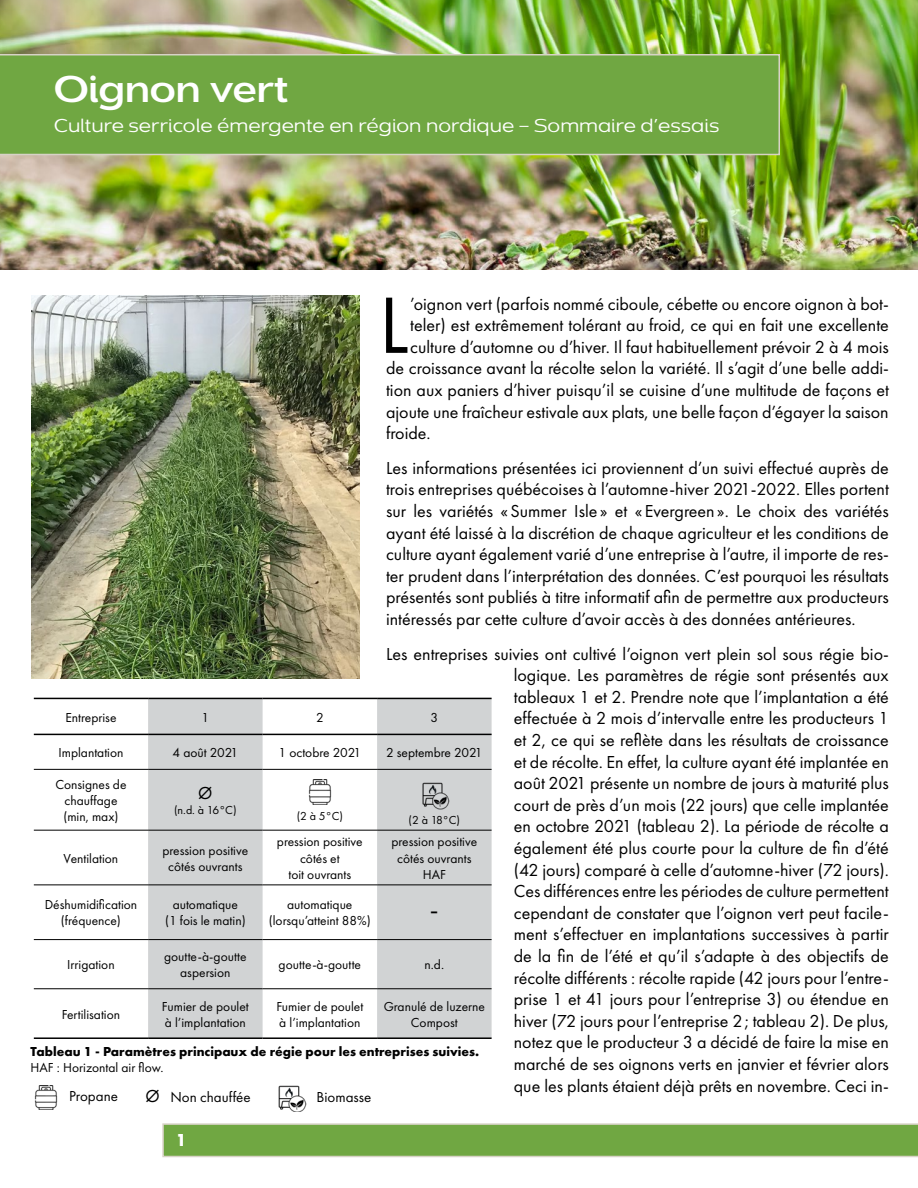
<style>
.page{position:relative;width:918px;height:1188px;background:#fff}
.page>*{position:absolute;margin:0;border:0;box-sizing:border-box;transform-origin:0 0}
.t1{font:82.8px "Futura PT";color:#000}
.t2{font:700 36px "Dienstag";color:#fff}
.t3{font:18px/21.6px "Futura PT";color:#000;text-align:justify}
.t4{font:18px "Dienstag";color:#fff}
.t5{font:700 18px "Futura PT";color:#fff}
.t6{font:15px "Futura PT";color:#000}
.t7{font:13.5px/16.2px "Futura PT";color:#000;text-align:center}
.t8{font:700 13.5px "Futura PT";color:#000}
.t9{font:12px "Futura PT";color:#000}
.s1{font-size:18px}
</style>
<div class="page">
<svg style="left:162px;top:1123px;width:756px;height:34px;background:#7aab4f"></svg>
<img style="left:0;top:0;width:918px;height:270px">
<div style="left:0;top:54px;width:780px;height:101px;background:#70a742"></div>
<img style="left:32px;top:296px;width:327px;height:382px">
<svg style="left:148px;top:699px;width:344px;height:338px;fill:#d1d3d4"></svg>
<hr style="left:34px;top:698px;width:114px;height:1px;background:#000">
<hr style="left:148px;top:698px;width:115px;height:1px;background:#000">
<hr style="left:263px;top:698px;width:114px;height:1px;background:#000">
<hr style="left:377px;top:698px;width:115px;height:1px;background:#000">
<hr style="left:34px;top:1037px;width:114px;height:2px;background:#000">
<hr style="left:148px;top:1037px;width:115px;height:2px;background:#000">
<hr style="left:263px;top:1037px;width:114px;height:2px;background:#000">
<hr style="left:377px;top:1037px;width:115px;height:2px;background:#000">
<hr style="left:34px;top:830px;width:114px;height:1px;background:#000">
<hr style="left:148px;top:830px;width:115px;height:1px;background:#000">
<hr style="left:263px;top:830px;width:114px;height:1px;background:#000">
<hr style="left:377px;top:830px;width:115px;height:1px;background:#000">
<hr style="left:34px;top:885px;width:114px;height:1px;background:#000">
<hr style="left:148px;top:885px;width:115px;height:1px;background:#000">
<hr style="left:263px;top:885px;width:114px;height:1px;background:#000">
<hr style="left:377px;top:885px;width:115px;height:1px;background:#000">
<hr style="left:34px;top:939px;width:114px;height:1px;background:#000">
<hr style="left:148px;top:939px;width:115px;height:1px;background:#000">
<hr style="left:263px;top:939px;width:114px;height:1px;background:#000">
<hr style="left:377px;top:939px;width:115px;height:1px;background:#000">
<hr style="left:34px;top:988px;width:114px;height:1px;background:#000">
<hr style="left:148px;top:988px;width:115px;height:1px;background:#000">
<hr style="left:263px;top:988px;width:114px;height:1px;background:#000">
<hr style="left:377px;top:988px;width:115px;height:1px;background:#000">
<hr style="left:34px;top:734px;width:114px;height:1px;background:#000">
<hr style="left:148px;top:734px;width:115px;height:1px;background:#000">
<hr style="left:263px;top:734px;width:114px;height:1px;background:#000">
<hr style="left:377px;top:734px;width:115px;height:1px;background:#000">
<hr style="left:34px;top:769px;width:114px;height:1px;background:#000">
<hr style="left:148px;top:769px;width:115px;height:1px;background:#000">
<hr style="left:263px;top:769px;width:114px;height:1px;background:#000">
<hr style="left:377px;top:769px;width:115px;height:1px;background:#000">
<img style="left:307px;top:780px;width:25px;height:25px">
<img style="left:419px;top:781px;width:31px;height:28px">
<img style="left:34px;top:1085px;width:24px;height:25px">
<img style="left:278px;top:1085px;width:28px;height:27px">
<h2 class="t2" style="left:54px;top:65px;width:236px">Oignon vert</h2>
<p class="t4" style="left:54px;top:114px;width:667px">Culture serricole émergente en région nordique – Sommaire d’essais</p>
<h1 class="t1" style="left:379px;top:276px;width:31px">L</h1>
<p class="t3" style="left:410px;top:293px;width:480px">’oignon vert (parfois nommé ciboule, cébette ou encore oignon à bot-</p>
<p class="t3" style="left:410px;top:314px;width:480px">teler) est extrêmement tolérant au froid, ce qui en fait une excellente</p>
<p class="t3" style="left:410px;top:336px;width:480px">culture d’automne ou d’hiver. Il faut habituellement prévoir 2 à 4 mois</p>
<p class="t3" style="left:386px;top:358px;width:504px">de croissance avant la récolte selon la variété. Il s’agit d’une belle addi-</p>
<p class="t3" style="left:386px;top:379px;width:504px">tion aux paniers d’hiver puisqu’il se cuisine d’une multitude de façons et</p>
<p class="t3" style="left:386px;top:401px;width:504px">ajoute une fraîcheur estivale aux plats, une belle façon d’égayer la saison</p>
<p class="t3" style="left:386px;top:422px;width:46px">froide.</p>
<p class="t3" style="left:386px;top:457px;width:504px">Les informations présentées ici proviennent d’un suivi effectué auprès de trois entreprises québécoises à l’automne-hiver 2021-2022. Elles portent sur les variétés «Summer Isle » et « Evergreen ». Le choix des variétés ayant été laissé à la discrétion de chaque agriculteur et les conditions de culture ayant également varié d’une entreprise à l’autre, il importe de res&shy;ter prudent dans l’interprétation des données. C’est pourquoi les résultats présentés sont publiés à titre informatif afin de permettre aux producteurs intéressés par cette culture d’avoir accès à des données antérieures.</p>
<p class="t3" style="left:514px;top:643px;width:377px;text-indent:-128px">Les entreprises suivies ont cultivé l’oignon vert plein sol sous régie bio&shy;logique. Les paramètres de régie sont présentés aux tableaux 1 et 2. Prendre note que l’implantation a été effectuée à 2 mois d’intervalle entre les producteurs 1 et 2, ce qui se reflète dans les résultats de croissance et de récolte. En effet, la culture ayant été implantée en août 2021 présente un nombre de jours à maturité plus court de près d’un mois (22 jours) que celle implantée en octobre 2021 (tableau 2). La période de récolte a également été plus courte pour la culture de fin d’été (42 jours) comparé à celle d’automne-hiver (72 jours).<br>Ces différences entre les périodes de culture permettent cependant de constater que l’oignon vert peut facile&shy;ment s’effectuer en implantations successives à partir de la fin de l’été et qu’il s’adapte à des objectifs de récolte différents : récolte rapide (42 jours pour l’entre&shy;prise 1 et 41 jours pour l’entreprise 3) ou étendue en hiver (72 jours pour l’entreprise 2; tableau 2). De plus, notez que le producteur 3 a décidé de faire la mise en marché de ses oignons verts en janvier et février alors que les plants étaient déjà prêts en novembre. Ceci in-</p>
<p class="t7" style="left:65px;top:709px;width:53px">Entreprise</p>
<p class="t7" style="left:202px;top:709px;width:9px">1</p>
<p class="t7" style="left:316px;top:709px;width:9px">2</p>
<p class="t7" style="left:431px;top:709px;width:9px">3</p>
<p class="t7" style="left:58px;top:744px;width:67px">Implantation</p>
<p class="t7" style="left:173px;top:744px;width:67px">4 août 2021</p>
<p class="t7" style="left:279px;top:744px;width:84px">1 octobre 2021</p>
<p class="t7" style="left:386px;top:744px;width:98px">2 septembre 2021</p>
<p class="t7" style="left:55px;top:776px;width:73px">Consignes de chauffage (min, max)</p>
<p class="t3" style="left:198px;top:782px;width:16px">Ø</p>
<p class="t9" style="left:174px;top:803px;width:64px">(n.d. à 16°C)</p>
<p class="t9" style="left:297px;top:809px;width:48px">(2 à 5°C)</p>
<p class="t9" style="left:409px;top:813px;width:53px">(2 à 18°C)</p>
<p class="t7" style="left:64px;top:850px;width:56px">Ventilation</p>
<p class="t7" style="left:162px;top:842px;width:87px">pression positive côtés ouvrants</p>
<p class="t7" style="left:277px;top:834px;width:87px">pression positive côtés et<br>toit ouvrants</p>
<p class="t7" style="left:391px;top:834px;width:87px">pression positive côtés ouvrants<br>HAF</p>
<p class="t7" style="left:45px;top:897px;width:94px">Déshumidification (fréquence)</p>
<p class="t7" style="left:165px;top:897px;width:82px">automatique<br>(1 fois le matin)</p>
<p class="t7" style="left:269px;top:897px;width:103px">automatique (lorsqu’atteint 88%)</p>
<p class="t8" style="left:430px;top:904px;width:10px">‒</p>
<p class="t7" style="left:67px;top:957px;width:49px">Irrigation</p>
<p class="t7" style="left:164px;top:949px;width:84px">goutte-à-goutte aspersion</p>
<p class="t7" style="left:279px;top:957px;width:84px">goutte-à-goutte</p>
<p class="t7" style="left:425px;top:957px;width:21px">n.d.</p>
<p class="t7" style="left:62px;top:1006px;width:60px">Fertilisation</p>
<p class="t7" style="left:162px;top:998px;width:88px;text-align:left">Fumier de poulet à l’implantation</p>
<p class="t7" style="left:276px;top:998px;width:88px;text-align:left">Fumier de poulet à l’implantation</p>
<p class="t7" style="left:384px;top:998px;width:103px">Granulé de luzerne<br>Compost</p>
<p class="t8" style="left:31px;top:1043px;width:450px">Tableau 1 - Paramètres principaux de régie pour les entreprises suivies.</p>
<p class="t7" style="left:31px;top:1059px;width:134px">HAF : Horizontal air flow.</p>
<p class="t6" style="left:316px;top:1088px;width:56px">Biomasse</p>
<p class="t6" style="left:69px;top:1087px;width:50px">Propane</p>
<p class="t6" style="left:146px;top:1088px;width:107px"><span class="s1">Ø</span> Non chauffée</p>
<p class="t5" style="left:176px;top:1129px;width:12px">1</p>
</div>
